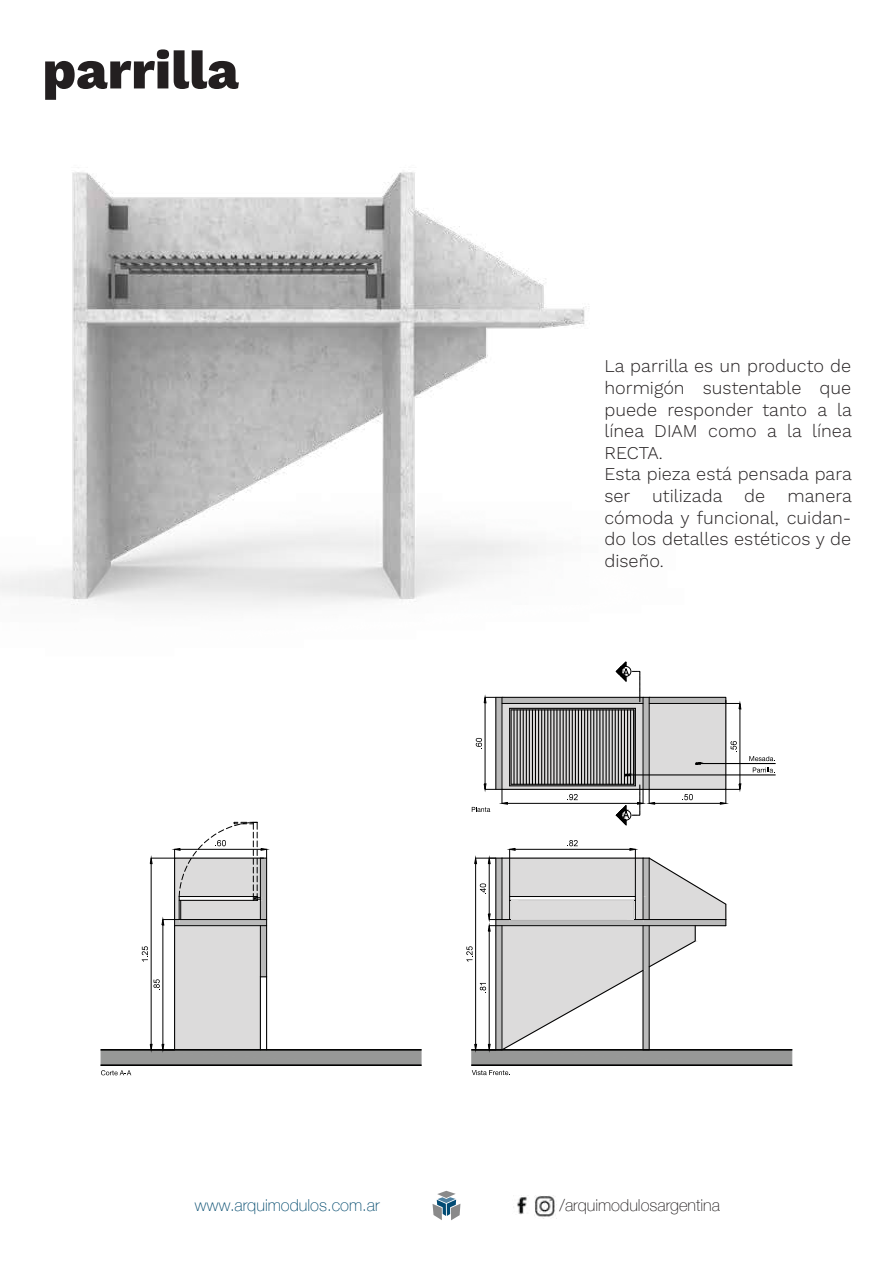
<style>
.page{position:relative;width:893px;height:1263px;background:#fff}
.page>*{position:absolute;margin:0;border:0;box-sizing:border-box;transform-origin:0 0}
.t1{font:800 54px "Work Sans";color:#231f20}
.t2{font:300 18px/21.6px "Work Sans";color:#231f20}
.t3{font:100 16.5px "Helvetica Neue";color:#00496d}
.t4{font:100 16.5px "Helvetica Neue";color:#231f20}
</style>
<div class="page">
<img style="left:513px;top:1195px;width:16px;height:20px">
<img style="left:534px;top:1195px;width:21px;height:22px">
<svg style="left:432px;top:1197px;width:28px;height:23px"></svg>
<svg style="left:437px;top:1191px;width:19px;height:7px"></svg>
<hr style="left:509px;top:849px;width:1px;height:47px;background:#000">
<hr style="left:635px;top:849px;width:1px;height:47px;background:#000">
<hr style="left:515px;top:849px;width:115px;height:1px;background:#000">
<svg style="left:567px;top:840px;width:11px;height:6px"></svg>
<svg style="left:466px;top:857px;width:326px;height:218px"></svg>
<svg style="left:749px;top:756px;width:26px;height:5px"></svg>
<hr style="left:700px;top:763px;width:75px;height:1px;background:#000">
<svg style="left:753px;top:767px;width:22px;height:6px"></svg>
<hr style="left:630px;top:774px;width:145px;height:1px;background:#000">
<svg style="left:472px;top:752px;width:269px;height:74px"></svg>
<svg style="left:101px;top:822px;width:320px;height:253px"></svg>
<img style="left:0;top:172px;width:742px;height:580px">
<h1 class="t1" style="left:43px;top:39px;width:198px">parrilla</h1>
<p class="t2" style="left:604px;top:356px;width:249px">La parrilla es un producto de hormigón sustentable que puede responder tanto a la línea DIAM como a la línea<br>RECTA.<br>Esta pieza está pensada para ser utilizada de manera cómoda y funcional, cuidan&shy;do los detalles estéticos y de diseño.</p>
<p class="t3" style="left:195px;top:1193px;width:186px">www.arquimodulos.com.ar</p>
<p class="t4" style="left:559px;top:1193px;width:162px">/arquimodulosargentina</p>
</div>
